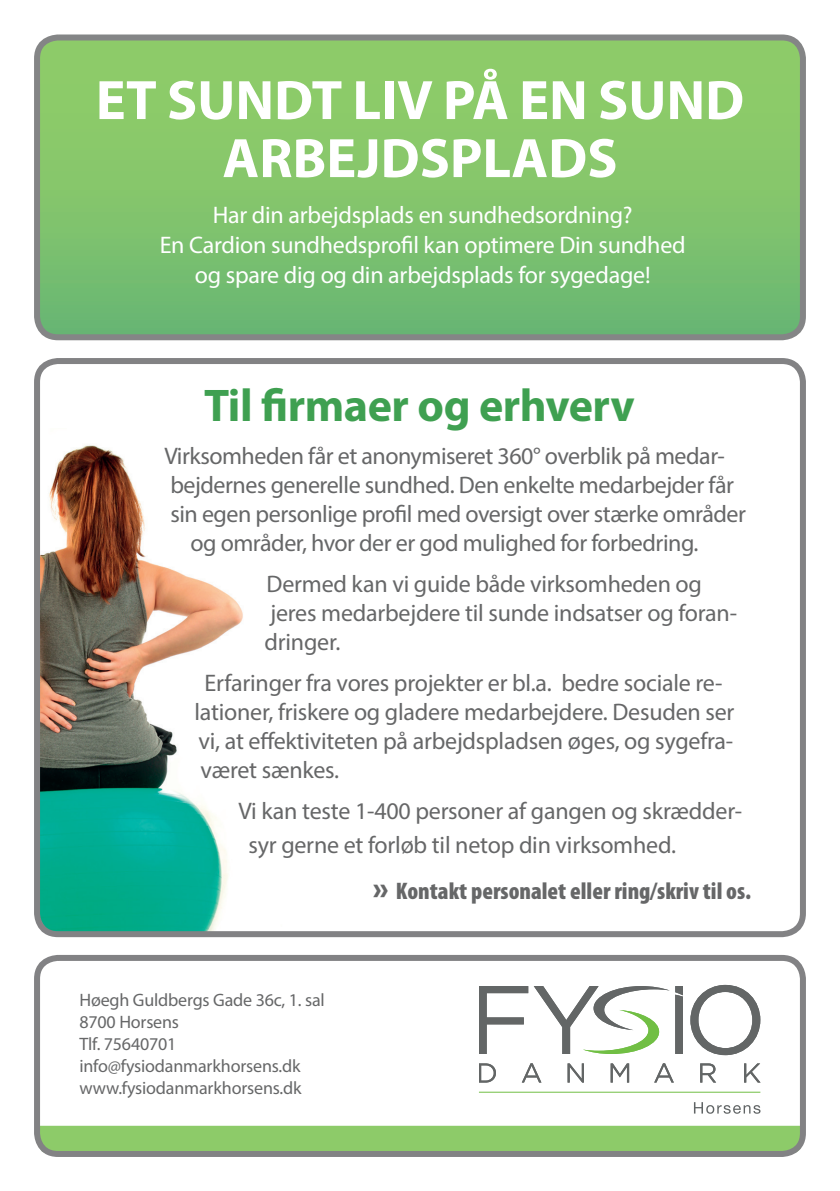
<style>
.page{position:relative;width:840px;height:1191px;background:#fff}
.page>*{position:absolute;margin:0;border:0;box-sizing:border-box;transform-origin:0 0}
.t1{font:700 56px/58px "Myriad Pro";color:#fff;text-align:center}
.t2{font:700 46px "Myriad Pro";letter-spacing:-.01em;color:#3fa051}
.t3{font:24px/28.8px "Myriad Pro";letter-spacing:-.01em;color:#666768}
.t4{font:24px/30px "Myriad Pro";letter-spacing:-.01em;color:#fff;text-align:center}
.t5{font:900 condensed 24px "Myriad Pro";color:#666768}
.t6{font:18px/22px "Myriad Pro";letter-spacing:-.01em;color:#666768}
.s1{font-stretch:semi-expanded;font-size:32px}
</style>
<div class="page">
<img style="left:41px;top:445px;width:202px;height:485px">
<div style="left:34px;top:358px;width:771px;height:579px;border:6px solid #828284;border-radius:21px"></div>
<div style="left:41px;top:1125px;width:760px;height:26px;background:#8dcb69"></div>
<div style="left:34px;top:955px;width:771px;height:202px;border:6px solid #828284;border-radius:21px"></div>
<div style="left:37px;top:37px;width:765px;height:300px;background:linear-gradient(to bottom,#95cf67,#6db972);border-radius:21px"></div>
<div style="left:34px;top:34px;width:771px;height:306px;border:6px solid #666768;border-radius:21px"></div>
<svg style="left:479px;top:986px;width:203px;height:68px"></svg>
<svg style="left:690px;top:985px;width:69px;height:70px"></svg>
<svg style="left:479px;top:1063px;width:16px;height:19px"></svg>
<svg style="left:522px;top:1063px;width:19px;height:19px"></svg>
<svg style="left:567px;top:1063px;width:16px;height:19px"></svg>
<svg style="left:610px;top:1063px;width:18px;height:19px"></svg>
<svg style="left:654px;top:1063px;width:19px;height:19px"></svg>
<svg style="left:700px;top:1063px;width:15px;height:19px"></svg>
<svg style="left:744px;top:1063px;width:16px;height:19px"></svg>
<hr style="left:478px;top:1091px;width:282px;height:1px;background:#71bf44">
<svg style="left:694px;top:1102px;width:66px;height:11px"></svg>
<h1 class="t1" style="left:96px;top:69px;width:649px">ET SUNDT LIV PÅ EN SUND<br>ARBEJDSPLADS</h1>
<p class="t4" style="left:160px;top:200px;width:527px">Har din arbejdsplads en sundhedsordning?<br>En Cardion sundhedsprofil kan optimere Din sundhed og spare dig og din arbejdsplads for sygedage!</p>
<h2 class="t2" style="left:204px;top:375px;width:432px">Til firmaer og erhverv</h2>
<p class="t3" style="left:164px;top:441px;width:561px">Virksomheden får et anonymiseret 360° overblik på medar-</p>
<p class="t3" style="left:170px;top:470px;width:564px">bejdernes generelle sundhed. Den enkelte medarbejder får</p>
<p class="t3" style="left:170px;top:499px;width:577px">sin egen personlige profil med oversigt over stærke områder</p>
<p class="t3" style="left:190px;top:528px;width:509px">og områder, hvor der er god mulighed for forbedring.</p>
<p class="t3" style="left:264px;top:569px;width:474px">Dermed kan vi guide både virksomheden og jeres medarbejdere til sunde indsatser og foran&shy;dringer.</p>
<p class="t3" style="left:194px;top:668px;width:541px;text-indent:10px">Erfaringer fra vores projekter er bl.a. bedre sociale re&shy;lationer, friskere og gladere medarbejdere. Desuden ser vi, at effektiviteten på arbejdspladsen øges, og sygefra&shy;været sænkes.</p>
<p class="t3" style="left:248px;top:794px;width:495px;line-height:33.6px;text-indent:-10px">Vi kan teste 1-400 personer af gangen og skrædder&shy;syr gerne et forløb til netop din virksomhed.</p>
<p class="t5" style="left:372px;top:877px;width:379px"><span class="s1">»</span> Kontakt personalet eller ring/skriv til os.</p>
<p class="t6" style="left:79px;top:988px;width:247px">Høegh Guldbergs Gade 36c, 1. sal<br>8700 Horsens<br>Tlf. 75640701 info@fysiodanmarkhorsens.dk www.fysiodanmarkhorsens.dk</p>
</div>
